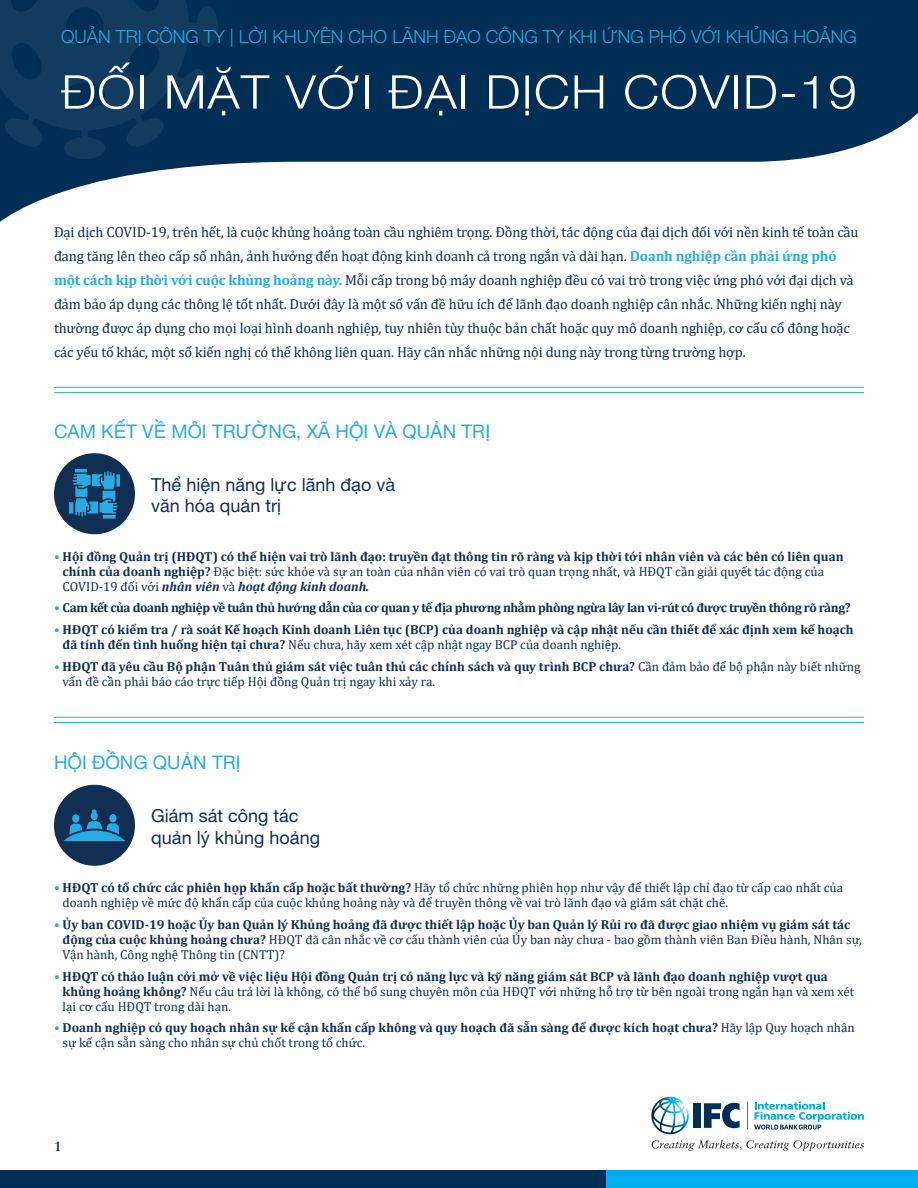
<style>
.page{position:relative;width:918px;height:1188px;background:#fff}
.page>*{position:absolute;margin:0;border:0;box-sizing:border-box;transform-origin:0 0}
.t1{font:300 46.5px "Helvetica Neue";letter-spacing:.02em;color:#fff;scale:1.1 1}
.t2{font:18.75px "Helvetica Neue";color:#29abe2}
.t3{font:18px/21.6px "Helvetica Neue";color:#102f53}
.t4{font:300 18px "Helvetica Neue";color:#29abe2}
.t5{font:14.55px/24px "Cambria";letter-spacing:-.01em;color:#102f53}
.t6{font:700 13.5px "Sabon LT Pro";color:#002e54}
.t7{font:700 13.05px/15px "Cambria";color:#102f53}
.t8{font:13.05px/15px "Cambria";color:#102f53}
.t9{font:700 13.05px "Cambria";letter-spacing:-.03em;color:#102f53}
.s1{font-weight:700;color:#29abe2}
.s2{color:#29abe2}
.s3{font-weight:400}
.s4{font-style:italic}
.s5{font-weight:700}
</style>
<div class="page">
<div style="left:0;top:1170px;width:606px;height:18px;background:#002e54"></div>
<div style="left:606px;top:1170px;width:312px;height:18px;background:#00aeef"></div>
<svg style="left:0;top:0;width:918px;height:222px;fill:#002e54"></svg>
<svg style="left:0;top:0;width:219px;height:160px;background:#0a355a"></svg>
<div style="left:694px;top:1103px;width:7px;height:25px;background:#002e54"></div>
<svg style="left:651px;top:1097px;width:38px;height:37px"></svg>
<svg style="left:704px;top:1103px;width:36px;height:25px"></svg>
<svg style="left:747px;top:1101px;width:1px;height:29px"></svg>
<svg style="left:754px;top:1102px;width:110px;height:28px"></svg>
<svg style="left:652px;top:1140px;width:212px;height:11px"></svg>
<hr style="left:54px;top:387px;width:810px;height:1px;background:#29abe2">
<hr style="left:54px;top:392px;width:810px;height:1px;background:#29abe2">
<hr style="left:54px;top:717px;width:810px;height:1px;background:#29abe2">
<hr style="left:54px;top:722px;width:810px;height:1px;background:#29abe2">
<div style="left:54px;top:453px;width:81px;height:81px;background:#102f53;border-radius:50%"></div>
<svg style="left:69px;top:469px;width:51px;height:50px"></svg>
<div style="left:54px;top:785px;width:81px;height:81px;background:#102f53;border-radius:50%"></div>
<svg style="left:63px;top:809px;width:63px;height:32px"></svg>
<p class="t4" style="left:61px;top:22px;width:797px">QUẢN TRỊ CÔNG TY | LỜI KHUYÊN CHO LÃNH ĐẠO CÔNG TY KHI ỨNG PHÓ VỚI KHỦNG HOẢNG</p>
<p class="t1" style="left:61px;top:55px;width:725px">ĐỐI MẶT VỚI ĐẠI DỊCH COVID-19</p>
<p class="t5" style="left:54px;top:220px;width:806px">Đại dịch COVID-19, trên hết, là cuộc khủng hoảng toàn cầu nghiêm trọng. Đồng thời, tác động của đại dịch đối với nền kinh tế toàn cầu đang tăng lên theo cấp số nhân, ảnh hưởng đến hoạt động kinh doanh cả trong ngắn và dài hạn. <span class="s1">Doanh nghiệp cần phải ứng phó một cách kịp thời với cuộc khủng hoảng này.</span> Mỗi cấp trong bộ máy doanh nghiệp đều có vai trò trong việc ứng phó với đại dịch và đảm bảo áp dụng các thông lệ tốt nhất. Dưới đây là một số vấn đề hữu ích để lãnh đạo doanh nghiệp cân nhắc. Những kiến nghị này thường được áp dụng cho mọi loại hình doanh nghiệp, tuy nhiên tùy thuộc bản chất hoặc quy mô doanh nghiệp, cơ cấu cổ đông hoặc các yếu tố khác, một số kiến nghị có thể không liên quan. Hãy cân nhắc những nội dung này trong từng trường hợp.</p>
<p class="t2" style="left:54px;top:418px;width:438px">CAM KẾT VỀ MÔI TRƯỜNG, XÃ HỘI VÀ QUẢN TRỊ</p>
<p class="t3" style="left:151px;top:474px;width:246px">Thể hiện năng lực lãnh đạo và văn hóa quản trị</p>
<p class="t7" style="left:63px;top:548px;width:782px;text-indent:-9px"><span class="s2">•</span> Hội đồng Quản trị (HĐQT) có thể hiện vai trò lãnh đạo: truyền đạt thông tin rõ ràng và kịp thời tới nhân viên và các bên có liên quan chính của doanh nghiệp? <span class="s3">Đặc biệt: sức khỏe và sự an toàn của nhân viên có vai trò quan trọng nhất, và HĐQT cần giải quyết tác động của<br>COVID-19 đối với</span> <span class="s4">nhân viên</span> <span class="s3">và</span> <span class="s4">hoạt động kinh doanh.</span></p>
<p class="t9" style="left:54px;top:599px;width:798px"><span class="s2">•</span> Cam kết của doanh nghiệp về tuân thủ hướng dẫn của cơ quan y tế địa phương nhằm phòng ngừa lây lan vi-rút có được truyền thông rõ ràng?</p>
<p class="t7" style="left:63px;top:622px;width:793px;text-indent:-9px"><span class="s2">•</span> HĐQT có kiểm tra / rà soát Kế hoạch Kinh doanh Liên tục (BCP) của doanh nghiệp và cập nhật nếu cần thiết để xác định xem kế hoạch đã tính đến tình huống hiện tại chưa? <span class="s3">Nếu chưa, hãy xem xét cập nhật ngay BCP của doanh nghiệp.</span></p>
<p class="t8" style="left:63px;top:659px;width:800px;text-indent:-9px"><span class="s1">•</span> <span class="s5">HĐQT đã yêu cầu Bộ phận Tuân thủ giám sát việc tuân thủ các chính sách và quy trình BCP chưa?</span> Cần đảm bảo để bộ phận này biết những vấn đề cần phải báo cáo trực tiếp Hội đồng Quản trị ngay khi xảy ra.</p>
<p class="t2" style="left:54px;top:749px;width:188px">HỘI ĐỒNG QUẢN TRỊ</p>
<p class="t3" style="left:151px;top:806px;width:149px">Giám sát công tác</p>
<p class="t3" style="left:151px;top:828px;width:171px">quản lý khủng hoảng</p>
<p class="t8" style="left:63px;top:880px;width:782px;text-indent:-9px"><span class="s1">•</span> <span class="s5">HĐQT có tổ chức các phiên họp khẩn cấp hoặc bất thường?</span> Hãy tổ chức những phiên họp như vậy để thiết lập chỉ đạo từ cấp cao nhất của doanh nghiệp về mức độ khẩn cấp của cuộc khủng hoảng này và để truyền thông về vai trò lãnh đạo và giám sát chặt chẽ.</p>
<p class="t7" style="left:63px;top:916px;width:801px;text-indent:-9px"><span class="s2">•</span> Ủy ban COVID-19 hoặc Ủy ban Quản lý Khủng hoảng đã được thiết lập hoặc Ủy ban Quản lý Rủi ro đã được giao nhiệm vụ giám sát tác động của cuộc khủng hoảng chưa? <span class="s3">HĐQT đã cân nhắc về cơ cấu thành viên của Ủy ban này chưa - bao gồm thành viên Ban Điều hành, Nhân sự,<br>Vận hành, Công nghệ Thông tin (CNTT)?</span></p>
<p class="t8" style="left:63px;top:969px;width:793px;text-indent:-9px"><span class="s1">•</span> <span class="s5">HĐQT có thảo luận cởi mở về việc liệu Hội đồng Quản trị có năng lực và kỹ năng giám sát BCP và lãnh đạo doanh nghiệp vượt qua khủng hoảng không?</span> Nếu câu trả lời là không, có thể bổ sung chuyên môn của HĐQT với những hỗ trợ từ bên ngoài trong ngắn hạn và xem xét lại cơ cấu HĐQT trong dài hạn.</p>
<p class="t7" style="left:63px;top:1020px;width:794px;text-indent:-9px"><span class="s2">•</span> Doanh nghiệp có quy hoạch nhân sự kế cận khẩn cấp không và quy hoạch đã sẵn sàng để được kích hoạt chưa? <span class="s3">Hãy lập Quy hoạch nhân sự kế cận sẵn sàng cho nhân sự chủ chốt trong tổ chức.</span></p>
<p class="t6" style="left:54px;top:1138px;width:9px">1</p>
</div>
